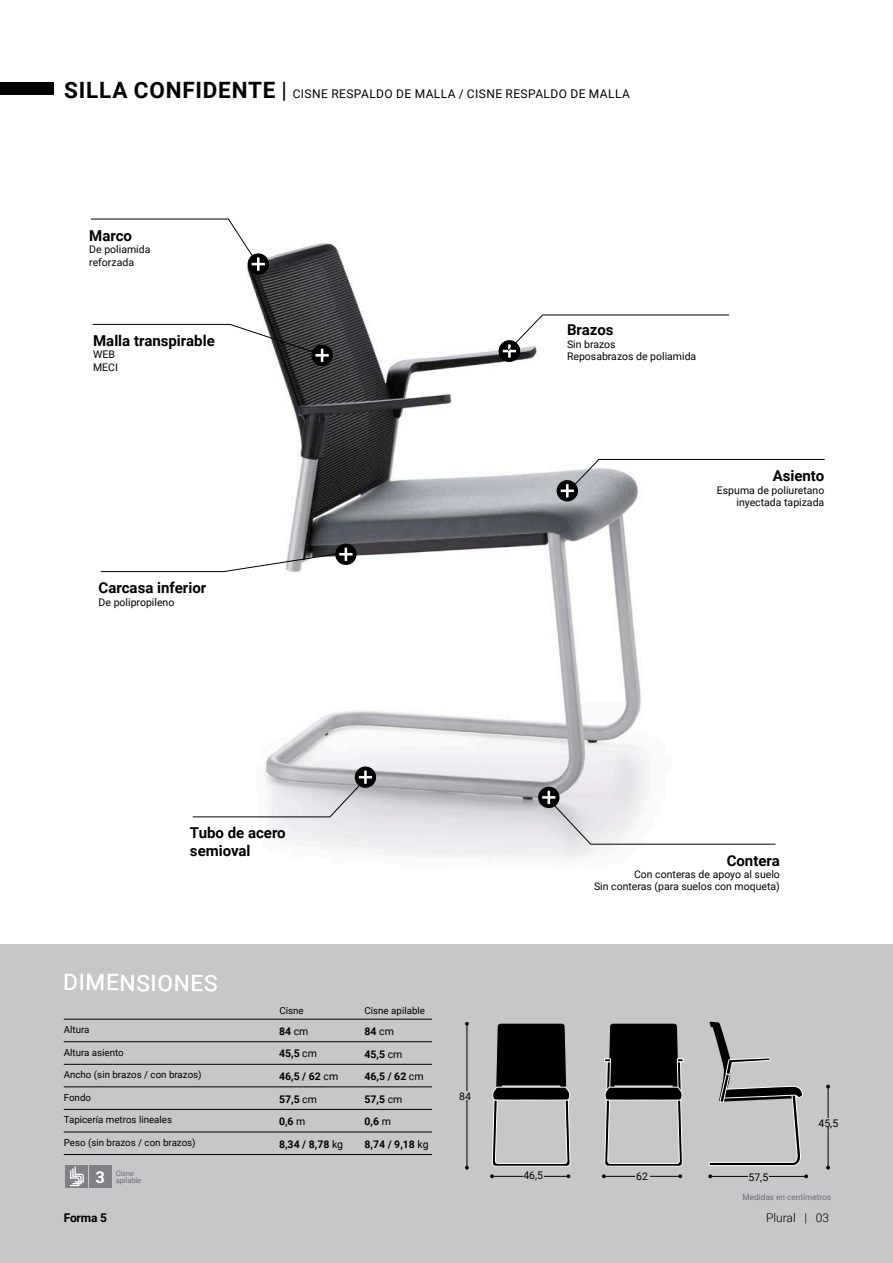
<style>
.page{position:relative;width:893px;height:1263px;background:#fff}
.page>*{position:absolute;margin:0;border:0;box-sizing:border-box;transform-origin:0 0}
.t1{font:22.5px "Roboto";color:#fff}
.t2{font:700 16.5px "Roboto";color:#fff}
.t3{font:700 15px/18px "Roboto";color:#000}
.t4{font:12px "Roboto";letter-spacing:.035em;color:#000}
.t5{font:300 12px "Roboto";color:#000}
.t6{font:700 12px "Roboto";letter-spacing:-.015em;color:#000}
.t7{font:10.5px/12.6px "Roboto";color:#000}
.t8{font:700 10.5px/22.5px "Roboto";color:#000}
.t9{font:9.75px "Roboto";color:#000}
.t10{font:8.25px "Roboto";color:#6c6d71}
.t11{font:7.5px/7.5px "Roboto";color:#6c6d71}
.s1{font-weight:700;font-size:22.5px}
.s2{font-size:22.5px}
.s3{font-weight:400}
</style>
<div class="page">
<div style="left:0;top:944px;width:893px;height:319px;background:#c6c7c9"></div>
<img style="left:160px;top:243px;width:621px;height:615px">
<svg style="left:709px;top:1021px;width:94px;height:145px"></svg>
<svg style="left:604px;top:1024px;width:79px;height:142px"></svg>
<svg style="left:492px;top:1024px;width:78px;height:142px"></svg>
<svg style="left:465px;top:1022px;width:4px;height:4px"></svg>
<hr style="left:467px;top:1024px;width:1px;height:143px;background:#000">
<svg style="left:826px;top:1084px;width:4px;height:4px"></svg>
<hr style="left:828px;top:1086px;width:1px;height:81px;background:#000">
<svg style="left:490px;top:1174px;width:4px;height:4px"></svg>
<hr style="left:492px;top:1176px;width:76px;height:1px;background:#000">
<svg style="left:602px;top:1174px;width:4px;height:4px"></svg>
<svg style="left:678px;top:1174px;width:4px;height:4px"></svg>
<hr style="left:604px;top:1176px;width:76px;height:1px;background:#000">
<svg style="left:708px;top:1174px;width:4px;height:4px"></svg>
<svg style="left:804px;top:1174px;width:4px;height:4px"></svg>
<hr style="left:710px;top:1176px;width:96px;height:1px;background:#000">
<div style="left:459px;top:1092px;width:12px;height:8px;background:#c6c7c9"></div>
<div style="left:818px;top:1118px;width:21px;height:9px;background:#c6c7c9"></div>
<div style="left:523px;top:1171px;width:21px;height:8px;background:#c6c7c9"></div>
<div style="left:635px;top:1171px;width:14px;height:11px;background:#c6c7c9"></div>
<div style="left:748px;top:1172px;width:21px;height:9px;background:#c6c7c9"></div>
<div style="left:89px;top:1165px;width:22px;height:22px;background:#7f8284"></div>
<div style="left:65px;top:1165px;width:23px;height:22px;background:#7f8284"></div>
<svg style="left:70px;top:1166px;width:14px;height:21px"></svg>
<div style="left:0;top:82px;width:53px;height:13px;background:#000"></div>
<div style="left:311px;top:345px;width:22px;height:21px;background:#000;border-radius:50%"></div>
<hr style="left:315px;top:354px;width:14px;height:3px;background:#fff">
<svg style="left:92px;top:324px;width:231px;height:38px"></svg>
<div style="left:557px;top:480px;width:21px;height:21px;background:#000;border-radius:50%"></div>
<svg style="left:561px;top:459px;width:264px;height:38px"></svg>
<div style="left:335px;top:544px;width:22px;height:21px;background:#000;border-radius:50%"></div>
<svg style="left:100px;top:548px;width:253px;height:24px"></svg>
<div style="left:355px;top:766px;width:21px;height:22px;background:#000;border-radius:50%"></div>
<svg style="left:192px;top:772px;width:180px;height:46px"></svg>
<hr style="left:364px;top:770px;width:3px;height:14px;background:#fff">
<div style="left:538px;top:787px;width:21px;height:21px;background:#000;border-radius:50%"></div>
<svg style="left:542px;top:791px;width:234px;height:54px"></svg>
<div style="left:248px;top:253px;width:21px;height:22px;background:#000;border-radius:50%"></div>
<svg style="left:90px;top:218px;width:175px;height:47px"></svg>
<hr style="left:257px;top:257px;width:3px;height:14px;background:#fff">
<hr style="left:64px;top:1041px;width:368px;height:1px;background:#000">
<hr style="left:64px;top:1064px;width:368px;height:1px;background:#000">
<hr style="left:64px;top:1086px;width:368px;height:1px;background:#000">
<hr style="left:64px;top:1109px;width:368px;height:1px;background:#000">
<hr style="left:64px;top:1132px;width:368px;height:1px;background:#000">
<hr style="left:64px;top:1154px;width:368px;height:1px;background:#000">
<hr style="left:64px;top:1019px;width:368px;height:1px;background:#000">
<div style="left:499px;top:340px;width:21px;height:22px;background:#000;border-radius:50%"></div>
<hr style="left:508px;top:344px;width:3px;height:14px;background:#fff">
<svg style="left:503px;top:314px;width:227px;height:38px"></svg>
<p class="t4" style="left:64px;top:85px;width:567px"><span class="s1">SILLA CONFIDENTE</span> <span class="s2">|</span> CISNE RESPALDO DE MALLA / CISNE RESPALDO DE MALLA</p>
<h3 class="t3" style="left:89px;top:226px;width:44px">Marco</h3>
<p class="t7" style="left:89px;top:243px;width:63px">De poliamida reforzada</p>
<h3 class="t3" style="left:93px;top:331px;width:123px">Malla transpirable</h3>
<p class="t7" style="left:93px;top:348px;width:26px">WEB<br>MECI</p>
<h3 class="t3" style="left:99px;top:578px;width:109px">Carcasa inferior</h3>
<p class="t7" style="left:99px;top:595px;width:77px">De polipropileno</p>
<h3 class="t3" style="left:190px;top:823px;width:97px">Tubo de acero semioval</h3>
<h1 class="t1" style="left:64px;top:966px;width:156px;rotate:1deg">DIMENSIONES</h1>
<p class="t9" style="left:64px;top:1023px;width:27px">Altura</p>
<p class="t9" style="left:64px;top:1046px;width:62px">Altura asiento</p>
<p class="t9" style="left:64px;top:1068px;width:139px">Ancho (sin brazos / con brazos)</p>
<p class="t9" style="left:64px;top:1091px;width:29px">Fondo</p>
<p class="t9" style="left:64px;top:1113px;width:110px">Tapicería metros lineales</p>
<p class="t9" style="left:64px;top:1136px;width:133px">Peso (sin brazos / con brazos)</p>
<p class="t9" style="left:279px;top:1003px;width:26px">Cisne</p>
<p class="t9" style="left:364px;top:1003px;width:62px">Cisne apilable</p>
<p class="t8" style="left:279px;top:1019px;width:66px">84 <span class="s3">cm<br></span>45,5 <span class="s3">cm<br></span>46,5 / 62 <span class="s3">cm<br></span>57,5 <span class="s3">cm<br></span>0,6 <span class="s3">m<br></span>8,34 / 8,78 <span class="s3">kg</span></p>
<p class="t8" style="left:364px;top:1019px;width:66px">84 <span class="s3">cm<br></span>45,5 <span class="s3">cm<br></span>46,5 / 62 <span class="s3">cm<br></span>57,5 <span class="s3">cm<br></span>0,6 <span class="s3">m<br></span>8,74 / 9,18 <span class="s3">kg</span></p>
<p class="t7" style="left:459px;top:1089px;width:13px">84</p>
<h3 class="t3" style="left:567px;top:320px;width:48px">Brazos</h3>
<p class="t7" style="left:567px;top:337px;width:131px">Sin brazos<br>Reposabrazos de poliamida</p>
<h3 class="t3" style="left:773px;top:466px;width:53px">Asiento</h3>
<p class="t7" style="left:717px;top:483px;width:109px;text-align:right">Espuma de poliuretano inyectada tapizada</p>
<h3 class="t3" style="left:727px;top:851px;width:55px">Contera</h3>
<p class="t7" style="left:594px;top:868px;width:187px;line-height:12px;text-align:right">Con conteras de apoyo al suelo<br>Sin conteras (para suelos con moqueta)</p>
<p class="t7" style="left:818px;top:1116px;width:21px">45,5</p>
<p class="t11" style="left:116px;top:1169px;width:27px">Cisne apilable</p>
<h2 class="t2" style="left:95px;top:1165px;width:11px">3</h2>
<p class="t7" style="left:523px;top:1169px;width:21px">46,5</p>
<p class="t7" style="left:636px;top:1170px;width:13px">62</p>
<p class="t7" style="left:748px;top:1170px;width:21px">57,5</p>
<p class="t10" style="left:742px;top:1191px;width:90px">Medidas en centímetros</p>
<p class="t6" style="left:64px;top:1209px;width:45px">Forma 5</p>
<p class="t5" style="left:766px;top:1209px;width:65px">Plural | 03</p>
</div>
